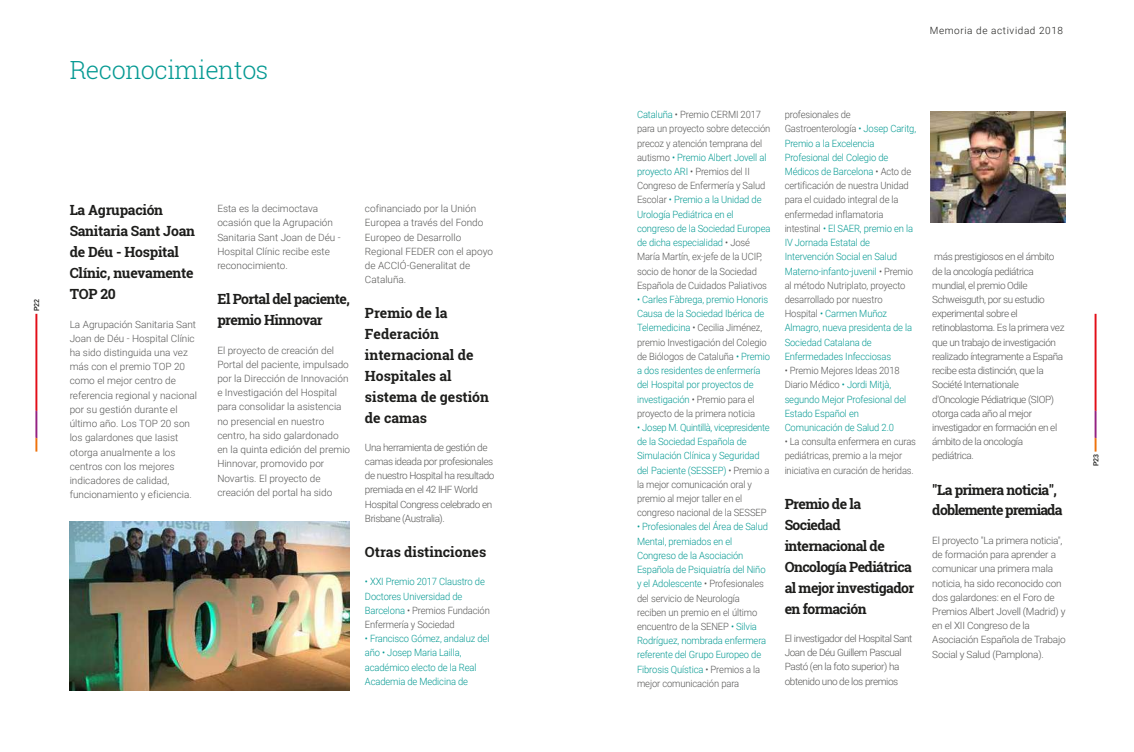
<style>
.page{position:relative;width:1134px;height:752px;background:#fff}
.page>*{position:absolute;margin:0;border:0;box-sizing:border-box;transform-origin:0 0}
.t1{font:300 25px "Roboto Slab";letter-spacing:-.02em;color:#069a93}
.t2{font:700 14px/20.9px "Roboto Slab";letter-spacing:-.03em;color:#1d1d1b}
.t3{font:700 14px/20.9px "Roboto Slab";color:#1d1d1b}
.t4{font:300 10px/14.2px "Roboto";letter-spacing:-.01em;color:#069a93;scale:.94 1}
.t5{font:300 10px/14.2px "Roboto";letter-spacing:-.01em;color:#575756}
.t6{font:300 10px/14.2px "Roboto";letter-spacing:-.04em;color:#575756}
.t7{font:300 10px/14.2px "Roboto";letter-spacing:-.01em;color:#575756;scale:.94 1}
.t8{font:300 10px "Roboto";letter-spacing:.06em;color:#1d1d1b}
.t9{font:500 7px "Roboto";letter-spacing:.02em;color:#1d1d1b}
.s1{color:#575756}
.s2{color:#069a93}
</style>
<div class="page">
<img style="left:931px;top:111px;width:134px;height:111px">
<svg style="left:35px;top:313px;width:2px;height:138px"></svg>
<svg style="left:1094px;top:313px;width:2px;height:138px"></svg>
<img style="left:69px;top:521px;width:281px;height:169px">
<h1 class="t1" style="left:70px;top:52px;width:200px">Reconocimientos</h1>
<p class="t9" style="left:32px;top:311px;width:14px;rotate:-90deg">P22</p>
<h2 class="t2" style="left:70px;top:199px;width:127px">La Agrupación<br>Sanitaria Sant Joan de Déu - Hospital<br>Clínic, nuevamente<br>TOP 20</h2>
<p class="t5" style="left:70px;top:316px;width:129px">La Agrupación Sanitaria Sant<br>Joan de Déu - Hospital Clínic ha sido distinguida una vez más con el premio TOP 20 como el mejor centro de referencia regional y nacional por su gestión durante el último año. Los TOP 20 son los galardones que Iasist otorga anualmente a los centros con los mejores indicadores de calidad, funcionamiento y eficiencia.</p>
<p class="t5" style="left:217px;top:201px;width:125px">Esta es la decimoctava ocasión que la Agrupación<br>Sanitaria Sant Joan de Déu -<br>Hospital Clínic recibe este reconocimiento.</p>
<h2 class="t2" style="left:217px;top:288px;width:134px">El Portal del paciente, premio Hinnovar</h2>
<p class="t5" style="left:217px;top:342px;width:134px">El proyecto de creación del<br>Portal del paciente, impulsado por la Dirección de Innovación e Investigación del Hospital para consolidar la asistencia no presencial en nuestro centro, ha sido galardonado en la quinta edición del premio<br>Hinnovar, promovido por<br>Novartis. El proyecto de creación del portal ha sido</p>
<p class="t5" style="left:365px;top:201px;width:129px">cofinanciado por la Unión<br>Europea a través del Fondo<br>Europeo de Desarrollo<br>Regional FEDER con el apoyo de ACCIÓ-Generalitat de<br>Cataluña.</p>
<h2 class="t3" style="left:365px;top:302px;width:126px">Premio de la<br>Federación internacional de<br>Hospitales al sistema de gestión de camas</h2>
<p class="t6" style="left:365px;top:439px;width:131px">Una herramienta de gestión de camas ideada por profesionales de nuestro Hospital ha resultado premiada en el 42 IHF World<br>Hospital Congress celebrado en<br>Brisbane (Australia).</p>
<h2 class="t3" style="left:365px;top:541px;width:123px">Otras distinciones</h2>
<p class="t4" style="left:365px;top:574px;width:134px">• XXI Premio 2017 Claustro de<br>Doctores Universidad de<br>Barcelona <span class="s1">• Premios Fundación<br>Enfermería y Sociedad</span></p>
<p class="t4" style="left:365px;top:630px;width:134px">• Francisco Gómez, andaluz del año • Josep Maria Lailla, académico electo de la Real<br>Academia de Medicina de</p>
<p class="t8" style="left:930px;top:23px;width:135px">Memoria de actividad 2018</p>
<p class="t7" style="left:637px;top:107px;width:143px"><span class="s2">Cataluña</span> • Premio CERMI 2017 para un proyecto sobre detección precoz y atención temprana del autismo <span class="s2">• Premio Albert Jovell al proyecto ARI</span> • Premios del II<br>Congreso de Enfermería y Salud<br>Escolar <span class="s2">• Premio a la Unidad de<br>Urología Pediátrica en el congreso de la Sociedad Europea de dicha especialidad</span> • José<br>María Martín, ex-jefe de la UCIP, socio de honor de la Sociedad<br>Española de Cuidados Paliativos</p>
<p class="t4" style="left:637px;top:292px;width:143px">• Carles Fàbrega, premio Honoris<br>Causa de la Sociedad Ibérica de<br>Telemedicina <span class="s1">• Cecilia Jiménez, premio Investigación del Colegio de Biólogos de Cataluña</span> • Premio a dos residentes de enfermería del Hospital por proyectos de investigación <span class="s1">• Premio para el proyecto de la primera noticia</span></p>
<p class="t4" style="left:637px;top:419px;width:143px">• Josep M. Quintillà, vicepresidente de la Sociedad Española de<br>Simulación Clínica y Seguridad del Paciente (SESSEP) <span class="s1">• Premio a la mejor comunicación oral y premio al mejor taller en el congreso nacional de la SESSEP</span></p>
<p class="t4" style="left:637px;top:519px;width:141px">• Profesionales del Área de Salud<br>Mental, premiados en el<br>Congreso de la Asociación<br>Española de Psiquiatría del Niño y el Adolescente <span class="s1">• Profesionales del servicio de Neurología reciben un premio en el último encuentro de la SENEP</span> • Silvia<br>Rodríguez, nombrada enfermera referente del Grupo Europeo de<br>Fibrosis Quística <span class="s1">• Premios a la mejor comunicación para</span></p>
<p class="t4" style="left:785px;top:107px;width:141px"><span class="s1">profesionales de<br>Gastroenterología</span> • Josep Caritg,<br>Premio a la Excelencia<br>Profesional del Colegio de<br>Médicos de Barcelona <span class="s1">• Acto de certificación de nuestra Unidad para el cuidado integral de la enfermedad inflamatoria intestinal</span> • El SAER, premio en la<br>IV Jornada Estatal de<br>Intervención Social en Salud<br>Materno-infanto-juvenil <span class="s1">• Premio al método Nutriplato, proyecto desarrollado por nuestro<br>Hospital</span> • Carmen Muñoz<br>Almagro, nueva presidenta de la<br>Sociedad Catalana de<br>Enfermedades Infecciosas</p>
<p class="t4" style="left:785px;top:363px;width:131px"><span class="s1">• Premio Mejores Ideas 2018<br>Diario Médico</span> • Jordi Mitjà, segundo Mejor Profesional del<br>Estado Español en<br>Comunicación de Salud 2.0</p>
<p class="t7" style="left:785px;top:434px;width:141px">• La consulta enfermera en curas pediátricas, premio a la mejor iniciativa en curación de heridas.</p>
<h2 class="t2" style="left:785px;top:493px;width:131px">Premio de la<br>Sociedad internacional de<br>Oncología Pediátrica al mejor investigador en formación</h2>
<p class="t6" style="left:785px;top:630px;width:129px">El investigador del Hospital Sant<br>Joan de Déu Guillem Pascual<br>Pastó (en la foto superior) ha obtenido uno de los premios</p>
<p class="t6" style="left:932px;top:249px;width:134px">más prestigiosos en el ámbito de la oncología pediátrica mundial, el premio Odile<br>Schweisguth, por su estudio experimental sobre el retinoblastoma. Es la primera vez que un trabajo de investigación realizado íntegramente a España recibe esta distinción, que la<br>Société Internationale d'Oncologie Pédiatrique (SIOP) otorga cada año al mejor investigador en formación en el ámbito de la oncología pediátrica.</p>
<h2 class="t2" style="left:932px;top:478px;width:132px">"La primera noticia", doblemente premiada</h2>
<p class="t5" style="left:932px;top:532px;width:135px">El proyecto "La primera noticia", de formación para aprender a comunicar una primera mala noticia, ha sido reconocido con dos galardones: en el Foro de<br>Premios Albert Jovell (Madrid) y en el XII Congreso de la<br>Asociación Española de Trabajo<br>Social y Salud (Pamplona).</p>
<p class="t9" style="left:1091px;top:466px;width:14px;rotate:-90deg">P23</p>
</div>
